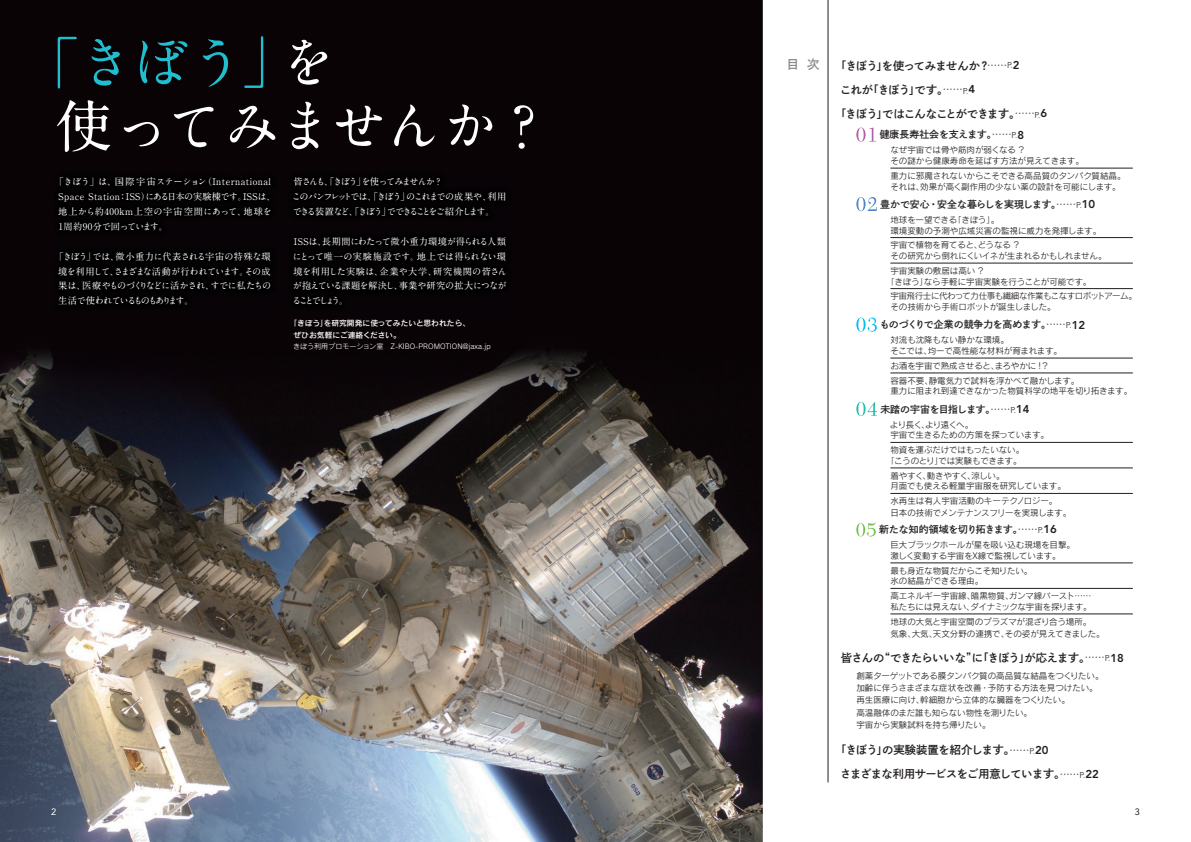
<style>
.page{position:relative;width:1191px;height:842px;background:#fff}
.page>*{position:absolute;margin:0;border:0;box-sizing:border-box;transform-origin:0 0}
.t1{font:700 56.7px/63.8px "A1 Mincho Std";letter-spacing:-.04em;color:#fff}
.t2{font:11.3px/24.1px "Shuei Go Gin Std B";letter-spacing:-.065em;color:#231f20}
.t3{font:9.9px "Shuei Go Gin Std B";letter-spacing:-.01em;color:#231f20}
.t4{font:9.9px "Shuei Go Gin Std B";letter-spacing:-.045em;color:#231f20}
.t5{font:700 9.2px/14.9px "A1 Mincho Std";letter-spacing:-.065em;color:#fff;text-align:justify}
.t6{font:700 9.2px/14.9px "A1 Mincho Std";letter-spacing:.05em;color:#fff}
.t7{font:700 9.2px/14.9px "A1 Mincho Std";letter-spacing:-.17em;color:#fff}
.t8{font:9.2px "Avenir";color:#fff}
.t9{font:9.2px "Avenir";color:#231f20}
.t10{font:8.5px/10.6px "Rodin Pro M";color:#231f20}
.t11{font:8.5px/10.6px "Rodin Pro M";letter-spacing:-.02em;color:#231f20;text-align:center}
.t12{font:8.5px/10.6px "Rodin Pro M";letter-spacing:-.045em;color:#231f20}
.t13{font:8.5px/10.6px "Rodin Pro M";letter-spacing:-.035em;color:#231f20}
.t14{font:7.8px/12px "Rodin Pro DB";color:#fff}
.t15{font:7.1px "Rodin Pro M";color:#fff}
.s1{color:#21bece}
.s2{font-size:12.8px;color:#8d8785}
.s3{font-family:"Rodin Pro M";font-size:9.9px}
.s4{font-family:"Avenir";font-weight:300;font-size:8.5px}
.s5{font-family:"Avenir";font-weight:800}
.s6{font-family:"Rodin Pro M"}
.s7{font-family:"Avenir";font-weight:800;font-size:11.3px}
</style>
<div class="page">
<img style="left:0;top:0;width:763px;height:842px">
<div style="left:51px;top:170px;width:227px;height:142px;background:#030101"></div>
<div style="left:286px;top:170px;width:227px;height:142px;background:#030101"></div>
<hr style="left:890px;top:168px;width:242px;height:1px;background:#231f20">
<hr style="left:890px;top:237px;width:242px;height:1px;background:#231f20">
<hr style="left:890px;top:263px;width:242px;height:1px;background:#231f20">
<hr style="left:890px;top:288px;width:242px;height:1px;background:#231f20">
<hr style="left:890px;top:358px;width:242px;height:1px;background:#231f20">
<hr style="left:890px;top:373px;width:242px;height:1px;background:#231f20">
<hr style="left:890px;top:442px;width:242px;height:1px;background:#231f20">
<hr style="left:890px;top:468px;width:242px;height:1px;background:#231f20">
<hr style="left:890px;top:493px;width:242px;height:1px;background:#231f20">
<hr style="left:890px;top:563px;width:242px;height:1px;background:#231f20">
<hr style="left:890px;top:588px;width:242px;height:1px;background:#231f20">
<hr style="left:890px;top:614px;width:242px;height:1px;background:#231f20">
<svg style="left:856px;top:128px;width:20px;height:14px"></svg>
<svg style="left:856px;top:197px;width:21px;height:14px"></svg>
<svg style="left:856px;top:317px;width:20px;height:15px"></svg>
<svg style="left:856px;top:402px;width:21px;height:14px"></svg>
<svg style="left:856px;top:523px;width:19px;height:13px"></svg>
<hr style="left:828px;top:0;width:1px;height:782px;background:#231f20">
<h1 class="t1" style="left:55px;top:23px;width:498px;text-indent:-33px"><span class="s1">「きぼう」</span>を<br>使ってみませんか？</h1>
<p class="t6" style="left:58px;top:173px;width:219px;text-indent:-4px">「きぼう」は、国際宇宙ステーション（International<br>Space Station：ISS）にある日本の実験棟です。ISSは、地上から約400km上空の宇宙空間にあって、地球を<br>1周約90分で回っています。</p>
<p class="t5" style="left:58px;top:248px;width:215px;text-indent:-4px">「きぼう」では、微小重力に代表される宇宙の特殊な環境を利用して、さまざまな活動が行われています。その成果は、医療やものづくりなどに活かされ、すでに私たちの生活で使われているものもあります。</p>
<p class="t7" style="left:292px;top:173px;width:216px">皆さんも、「きぼう」を使ってみませんか？<br>このパンフレットでは、「きぼう」のこれまでの成果や、利用できる装置など、「きぼう」でできることをご紹介します。</p>
<p class="t5" style="left:292px;top:233px;width:217px">ISSは、長期間にわたって微小重力環境が得られる人類にとって唯一の実験施設です。地上では得られない環境を利用した実験は、企業や大学、研究機関の皆さんが抱えている課題を解決し、事業や研究の拡大につながることでしょう。</p>
<p class="t14" style="left:293px;top:316px;width:178px;text-indent:-4px">「きぼう」を研究開発に使ってみたいと思われたら、ぜひお気軽にご連絡ください。</p>
<p class="t15" style="left:293px;top:342px;width:199px">きぼう利用プロモーション室　Z-KIBO-PROMOTION@jaxa.jp</p>
<h2 class="t2" style="left:786px;top:53px;width:234px"><span class="s2">目 次</span> 「きぼう」を使ってみませんか？<span class="s3">……</span><span class="s4">P.</span><span class="s5">2</span></h2>
<h2 class="t2" style="left:840px;top:77px;width:137px">これが「きぼう」です。<span class="s3">……</span><span class="s4">P.</span><span class="s5">4</span></h2>
<h2 class="t2" style="left:835px;top:101px;width:213px">「きぼう」ではこんなことができます。<span class="s3">……</span><span class="s4">P.</span><span class="s5">6</span></h2>
<p class="t3" style="left:879px;top:128px;width:146px">健康長寿社会を支えます。<span class="s6">……</span><span class="s4">P.</span><span class="s7">8</span></p>
<p class="t10" style="left:890px;top:145px;width:195px">なぜ宇宙では骨や筋肉が弱くなる？<br>その謎から健康寿命を延ばす方法が見えてきます。</p>
<p class="t10" style="left:890px;top:170px;width:237px">重力に邪魔されないからこそできる高品質のタンパク質結晶。それは、効果が高く副作用の少ない薬の設計を可能にします。</p>
<p class="t3" style="left:880px;top:197px;width:216px">豊かで安心・安全な暮らしを実現します。<span class="s6">……</span><span class="s4">P.</span><span class="s7">10</span></p>
<p class="t10" style="left:890px;top:214px;width:212px">地球を一望できる「きぼう」。<br>環境変動の予測や広域災害の監視に威力を発揮します。</p>
<p class="t10" style="left:890px;top:240px;width:218px">宇宙で植物を育てると、どうなる？<br>その研究から倒れにくいイネが生まれるかもしれません。</p>
<p class="t10" style="left:886px;top:265px;width:207px;text-indent:4px">宇宙実験の敷居は高い？<br>「きぼう」なら手軽に宇宙実験を行うことが可能です。</p>
<p class="t12" style="left:890px;top:291px;width:248px">宇宙飛行士に代わって力仕事も繊細な作業もこなすロボットアーム。その技術から手術ロボットが誕生しました。</p>
<p class="t3" style="left:879px;top:318px;width:207px">ものづくりで企業の競争力を高めます。<span class="s6">……</span><span class="s4">P.</span><span class="s7">12</span></p>
<p class="t10" style="left:890px;top:335px;width:173px">対流も沈降もない静かな環境。<br>そこでは、均一で高性能な材料が育まれます。</p>
<p class="t10" style="left:890px;top:358px;width:190px;line-height:14.9px">お酒を宇宙で熟成させると、まろやかに！？<br>容器不要、静電気力で試料を浮かべて融かします。</p>
<p class="t10" style="left:890px;top:386px;width:243px">重力に阻まれ到達できなかった物質科学の地平を切り拓きます。</p>
<p class="t4" style="left:880px;top:402px;width:151px">未踏の宇宙を目指します。<span class="s6">……</span><span class="s4">P.</span><span class="s7">14</span></p>
<p class="t13" style="left:890px;top:419px;width:161px">より長く、より遠くへ。<br>宇宙で生きるための方策を探っています。</p>
<p class="t11" style="left:886px;top:444px;width:140px">物資を運ぶだけではもったいない。「こうのとり」では実験もできます。</p>
<p class="t11" style="left:890px;top:470px;width:177px;text-align:left">着やすく、動きやすく、涼しい。<br>月面でも使える軽量宇宙服を研究しています。</p>
<p class="t10" style="left:890px;top:495px;width:182px;line-height:11.3px">水再生は有人宇宙活動のキーテクノロジー。<br>日本の技術でメンテナンスフリーを実現します。</p>
<p class="t3" style="left:879px;top:523px;width:179px">新たな知的領域を切り拓きます。<span class="s6">……</span><span class="s4">P.</span><span class="s7">16</span></p>
<p class="t10" style="left:890px;top:539px;width:186px">巨大ブラックホールが星を吸い込む現場を目撃。激しく変動する宇宙をX線で監視しています。</p>
<p class="t10" style="left:890px;top:565px;width:144px">最も身近な物質だからこそ知りたい。氷の結晶ができる理由。</p>
<p class="t10" style="left:890px;top:590px;width:203px">高エネルギー宇宙線、暗黒物質、ガンマ線バースト……私たちには見えない、ダイナミックな宇宙を探ります。</p>
<p class="t10" style="left:890px;top:615px;width:216px;line-height:12.1px">地球の大気と宇宙空間のプラズマが混ざり合う場所。<br>気象、大気、天文分野の連携で、その姿が見えてきました。</p>
<h2 class="t2" style="left:840px;top:646px;width:285px">皆さんの“できたらいいな”に「きぼう」が応えます。<span class="s3">……</span><span class="s4">P.</span><span class="s5">18</span></h2>
<p class="t10" style="left:856px;top:670px;width:249px;line-height:12.1px">創薬ターゲットである膜タンパク質の高品質な結晶をつくりたい。加齢に伴うさまざまな症状を改善・予防する方法を見つけたい。再生医療に向け、幹細胞から立体的な臓器をつくりたい。<br>高温融体のまだ誰も知らない物性を測りたい。<br>宇宙から実験試料を持ち帰りたい。</p>
<h2 class="t2" style="left:840px;top:738px;width:260px;text-indent:-5px">「きぼう」の実験装置を紹介します。<span class="s3">……</span><span class="s4">P.</span><span class="s5">20<br></span>さまざまな利用サービスをご用意しています。<span class="s3">……</span><span class="s4">P.</span><span class="s5">22</span></h2>
<p class="t8" style="left:51px;top:807px;width:7px">2</p>
<p class="t9" style="left:1134px;top:807px;width:7px">3</p>
</div>
